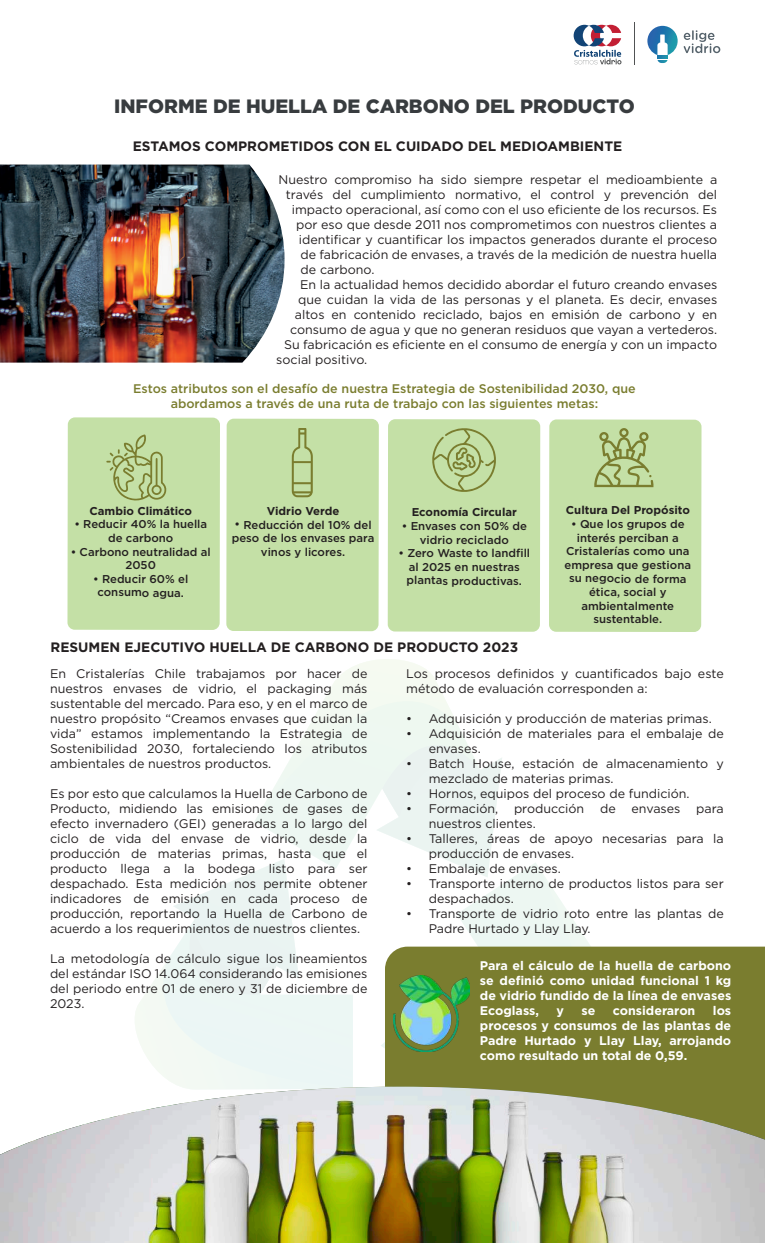
<style>
.page{position:relative;width:765px;height:1243px;background:#fff}
.page>*{position:absolute;margin:0;border:0;box-sizing:border-box;transform-origin:0 0}
.t1{font:900 19.25px "Gotham";color:#383c3f}
.t2{font:700 13.62px "Gotham";color:#231f20}
.t3{font:12.5px/15px "Gotham";color:#231f20}
.t4{font:700 12.5px/15px "Gotham";color:#fff;text-align:justify}
.t5{font:500 12.5px/15px "Gotham";color:#7a7d2f;text-align:center}
.t6{font:500 11.38px/13.6px "Gotham";color:#231f20;text-align:center}
.t7{font:700 11.38px "Gotham";color:#231f20}
</style>
<div class="page">
<svg style="left:574px;top:25px;width:47px;height:39px"></svg>
<hr style="left:634px;top:23px;width:1px;height:42px;background:#505253">
<svg style="left:684px;top:30px;width:36px;height:23px"></svg>
<svg style="left:647px;top:26px;width:31px;height:37px"></svg>
<svg style="left:135px;top:659px;width:455px;height:427px"></svg>
<img style="left:0;top:164px;width:285px;height:198px">
<div style="left:67px;top:417px;width:153px;height:213px;background:#c4e0a6;border-radius:7px"></div>
<div style="left:226px;top:418px;width:153px;height:213px;background:#c4e0a6;border-radius:7px"></div>
<div style="left:388px;top:419px;width:152px;height:212px;background:#c4e0a6;border-radius:7px"></div>
<div style="left:549px;top:419px;width:153px;height:213px;background:#c4e0a6;border-radius:7px"></div>
<svg style="left:106px;top:434px;width:61px;height:67px"></svg>
<svg style="left:292px;top:428px;width:21px;height:69px"></svg>
<svg style="left:432px;top:428px;width:64px;height:64px"></svg>
<svg style="left:594px;top:428px;width:59px;height:59px"></svg>
<div style="left:385px;top:946px;width:380px;height:140px;background:#7a7d2f"></div>
<img style="left:0;top:1086px;width:765px;height:156px">
<img style="left:394px;top:975px;width:76px;height:76px">
<h1 class="t1" style="left:114px;top:93px;width:522px">INFORME DE HUELLA DE CARBONO DEL PRODUCTO</h1>
<p class="t2" style="left:133px;top:137px;width:491px">ESTAMOS COMPROMETIDOS CON EL CUIDADO DEL MEDIOAMBIENTE</p>
<p class="t3" style="left:279px;top:172px;width:440px">Nuestro compromiso ha sido siempre respetar el medioambiente a</p>
<p class="t3" style="left:286px;top:187px;width:433px">través del cumplimiento normativo, el control y prevención del</p>
<p class="t3" style="left:292px;top:202px;width:427px">impacto operacional, así como con el uso eficiente de los recursos. Es</p>
<p class="t3" style="left:296px;top:217px;width:423px">por eso que desde 2011 nos comprometimos con nuestros clientes a</p>
<p class="t3" style="left:299px;top:232px;width:420px">identificar y cuantificar los impactos generados durante el proceso</p>
<p class="t3" style="left:300px;top:247px;width:418px">de fabricación de envases, a través de la medición de nuestra huella</p>
<p class="t3" style="left:301px;top:262px;width:75px">de carbono.</p>
<p class="t3" style="left:300px;top:277px;width:419px">En la actualidad hemos decidido abordar el futuro creando envases</p>
<p class="t3" style="left:298px;top:292px;width:421px">que cuidan la vida de las personas y el planeta. Es decir, envases</p>
<p class="t3" style="left:295px;top:307px;width:424px">altos en contenido reciclado, bajos en emisión de carbono y en</p>
<p class="t3" style="left:290px;top:322px;width:428px">consumo de agua y que no generan residuos que vayan a vertederos.</p>
<p class="t3" style="left:284px;top:337px;width:435px">Su fabricación es eficiente en el consumo de energía y con un impacto</p>
<p class="t3" style="left:276px;top:352px;width:93px">social positivo.</p>
<p class="t5" style="left:133px;top:381px;width:504px">Estos atributos son el desafío de nuestra Estrategia de Sostenibilidad 2030, que abordamos a través de una ruta de trabajo con las siguientes metas:</p>
<p class="t7" style="left:89px;top:503px;width:104px">Cambio Climático</p>
<p class="t6" style="left:74px;top:517px;width:134px">• Reducir 40% la huella de carbono</p>
<p class="t6" style="left:71px;top:544px;width:142px">• Carbono neutralidad al<br>2050</p>
<p class="t6" style="left:93px;top:572px;width:97px">• Reducir 60% el consumo agua.</p>
<p class="t7" style="left:267px;top:503px;width:74px">Vidrio Verde</p>
<p class="t6" style="left:232px;top:517px;width:144px">• Reducción del 10% del peso de los envases para vinos y licores.</p>
<p class="t7" style="left:412px;top:505px;width:107px">Economía Circular</p>
<p class="t6" style="left:402px;top:519px;width:127px">• Envases con 50% de vidrio reciclado</p>
<p class="t6" style="left:398px;top:546px;width:133px">• Zero Waste to landfill al 2025 en nuestras plantas productivas.</p>
<p class="t7" style="left:566px;top:503px;width:126px">Cultura Del Propósito</p>
<p class="t6" style="left:565px;top:517px;width:128px">• Que los grupos de interés perciban a<br>Cristalerías como una empresa que gestiona su negocio de forma ética, social y ambientalmente sustentable.</p>
<p class="t2" style="left:51px;top:638px;width:469px">RESUMEN EJECUTIVO HUELLA DE CARBONO DE PRODUCTO 2023</p>
<p class="t3" style="left:50px;top:666px;width:319px;text-align:justify">En Cristalerías Chile trabajamos por hacer de nuestros envases de vidrio, el packaging más sustentable del mercado. Para eso, y en el marco de nuestro propósito “Creamos envases que cuidan la vida” estamos implementando la Estrategia de Sostenibilidad 2030, fortaleciendo los atributos ambientales de nuestros productos.</p>
<p class="t3" style="left:50px;top:786px;width:319px;text-align:justify">Es por esto que calculamos la Huella de Carbono de Producto, midiendo las emisiones de gases de efecto invernadero (GEI) generadas a lo largo del ciclo de vida del envase de vidrio, desde la producción de materias primas, hasta que el producto llega a la bodega listo para ser despachado. Esta medición nos permite obtener indicadores de emisión en cada proceso de producción, reportando la Huella de Carbono de acuerdo a los requerimientos de nuestros clientes.</p>
<p class="t3" style="left:50px;top:951px;width:319px;text-align:justify">La metodología de cálculo sigue los lineamientos del estándar ISO 14.064 considerando las emisiones del periodo entre 01 de enero y 31 de diciembre de 2023.</p>
<p class="t3" style="left:406px;top:666px;width:319px">Los procesos definidos y cuantificados bajo este método de evaluación corresponden a:</p>
<p class="t3" style="left:406px;top:711px;width:307px">• Adquisición y producción de materias primas.</p>
<p class="t3" style="left:429px;top:726px;width:297px;text-indent:-22px">• Adquisición de materiales para el embalaje de envases.</p>
<p class="t3" style="left:429px;top:756px;width:297px;text-indent:-22px">• Batch House, estación de almacenamiento y mezclado de materias primas.</p>
<p class="t3" style="left:406px;top:786px;width:285px">• Hornos, equipos del proceso de fundición.</p>
<p class="t3" style="left:406px;top:801px;width:93px">• Formación,</p>
<p class="t3" style="left:514px;top:801px;width:72px">producción</p>
<p class="t3" style="left:600px;top:801px;width:17px">de</p>
<p class="t3" style="left:632px;top:801px;width:50px">envases</p>
<p class="t3" style="left:696px;top:801px;width:29px">para</p>
<p class="t3" style="left:429px;top:816px;width:109px">nuestros clientes.</p>
<p class="t3" style="left:429px;top:831px;width:297px;text-indent:-22px">• Talleres, áreas de apoyo necesarias para la producción de envases.</p>
<p class="t3" style="left:406px;top:861px;width:156px">• Embalaje de envases.</p>
<p class="t3" style="left:429px;top:876px;width:297px;text-indent:-22px">• Transporte interno de productos listos para ser despachados.</p>
<p class="t3" style="left:429px;top:906px;width:297px;text-indent:-22px">• Transporte de vidrio roto entre las plantas de<br>Padre Hurtado y Llay Llay.</p>
<p class="t4" style="left:480px;top:958px;width:253px">Para el cálculo de la huella de carbono se definió como unidad funcional 1 kg de vidrio fundido de la línea de envases Ecoglass,</p>
<p class="t4" style="left:480px;top:1003px;width:253px;text-indent:233px">los procesos y consumos de las plantas de Padre Hurtado y Llay Llay, arrojando como resultado un total de 0,59.</p>
<p class="t4" style="left:556px;top:1003px;width:9px">y</p>
<p class="t4" style="left:581px;top:1003px;width:15px">se</p>
<p class="t4" style="left:613px;top:1003px;width:84px">consideraron</p>
</div>
